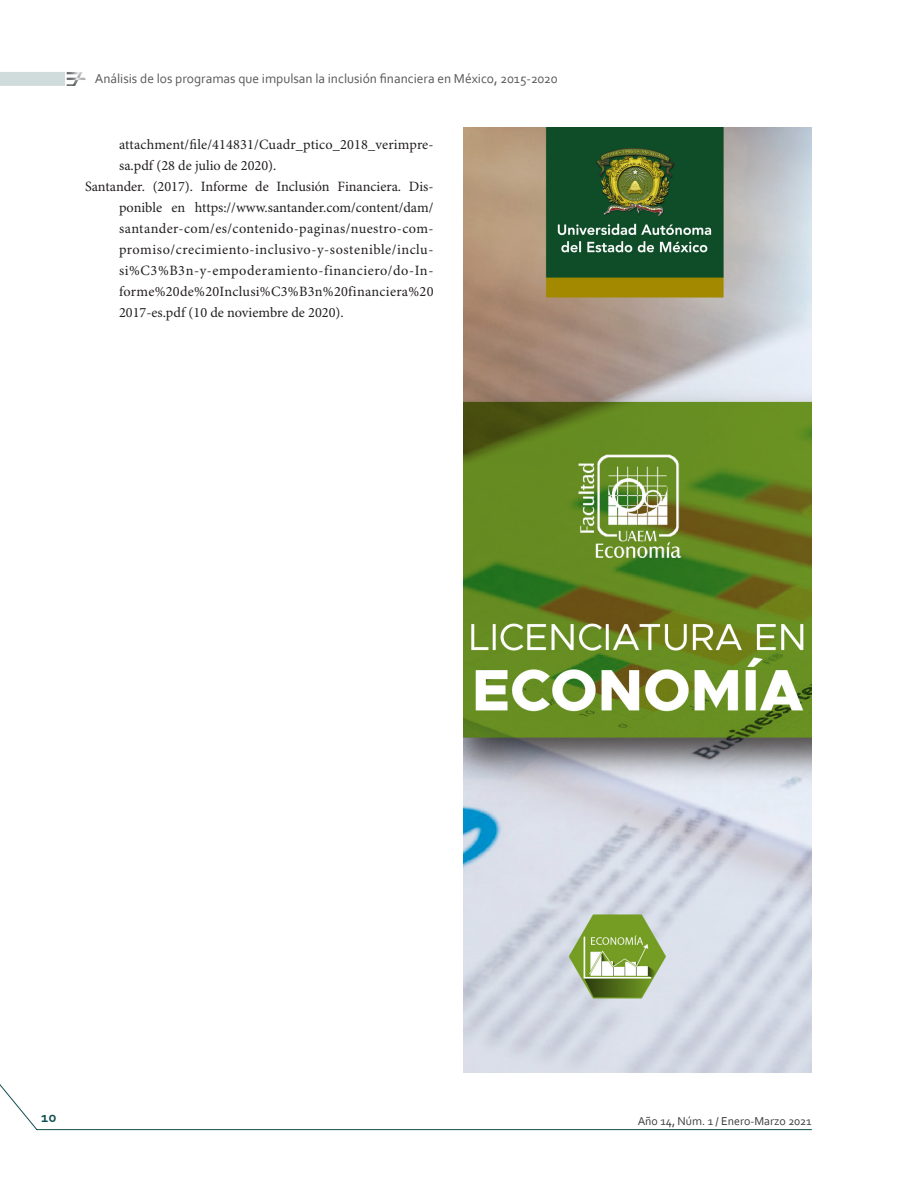
<style>
.page{position:relative;width:918px;height:1188px;background:#fff}
.page>*{position:absolute;margin:0;border:0;box-sizing:border-box;transform-origin:0 0}
.t1{font:700 15px "Corbel";color:#104f50}
.Bibliografía{font:14.25px/21px "Minion Pro";letter-spacing:.01em;color:#231f20}
.t2{font:13.5px "Corbel";color:#57585a}
.t3{font:12px "Corbel";color:#3e3e3f}
</style>
<div class="page">
<div style="left:0;top:72px;width:65px;height:14px;background:#d0dcdc"></div>
<svg style="left:0;top:1084px;width:812px;height:46px"></svg>
<img style="left:67px;top:72px;width:19px;height:14px">
<img style="left:463px;top:128px;width:349px;height:945px">
<p class="t2" style="left:95px;top:70px;width:465px">Análisis de los programas que impulsan la inclusión financiera en México, 2015-2020</p>
<p class="Bibliografía" style="left:119px;top:134px;width:316px">attachment/file/414831/Cuadr_ptico_2018_verimpre&shy;sa.pdf (28 de julio de 2020).</p>
<p class="Bibliografía" style="left:119px;top:176px;width:316px;text-align:justify;text-indent:-34px">Santander. (2017). Informe de Inclusión Financiera. Dis&shy;ponible en https://www.santander.com/content/dam/ santander-com/es/contenido-paginas/nuestro-com&shy;promiso/crecimiento-inclusivo-y-sostenible/inclu&shy;si%C3%B3n-y-empoderamiento-financiero/do-In&shy;forme%20de%20Inclusi%C3%B3n%20financiera%20<br>2017-es.pdf (10 de noviembre de 2020).</p>
<p class="t1" style="left:41px;top:1108px;width:17px">10</p>
<p class="t3" style="left:638px;top:1113px;width:176px">Año 14, Núm. 1 / Enero-Marzo 2021</p>
</div>
